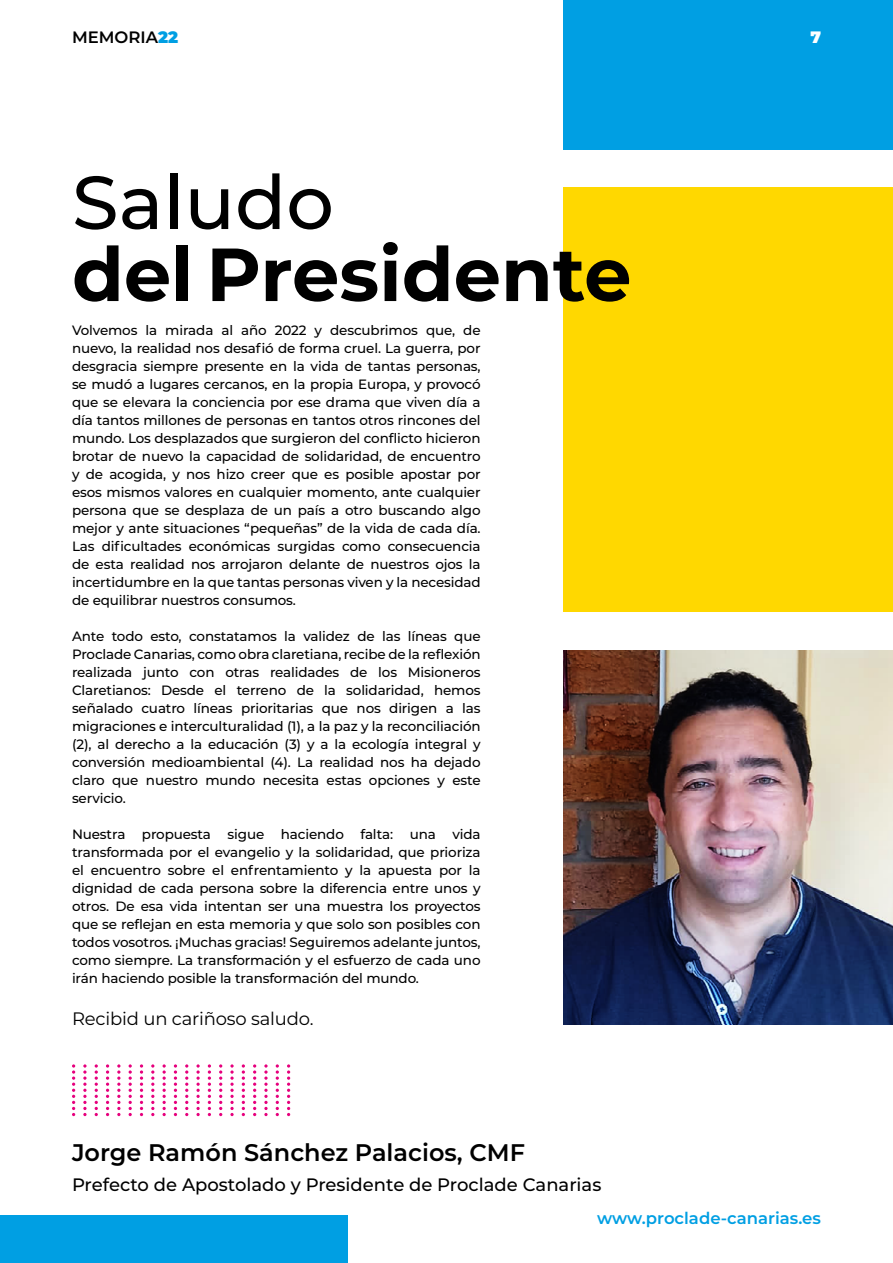
<style>
.page{position:relative;width:893px;height:1263px;background:#fff}
.page>*{position:absolute;margin:0;border:0;box-sizing:border-box;transform-origin:0 0}
.t1{font:700 75px "Montserrat";color:#000}
.t2{font:500 75px "Montserrat";color:#000}
.t3{font:600 24px "Montserrat";color:#000}
.t4{font:500 18px "Montserrat";color:#000}
.t5{font:18px "Montserrat";letter-spacing:-.01em;color:#000}
.t6{font:600 16.5px "Montserrat";color:#009fe3}
.t7{font:600 16.5px "Montserrat";color:#000}
.t8{font:900 16.5px "Montserrat";color:#fff}
.t9{font:500 13.5px/18px "Montserrat";letter-spacing:-.01em;color:#000;text-align:justify}
.s1{font-weight:900;color:#009fe3}
</style>
<div class="page">
<div style="left:563px;top:188px;width:330px;height:424px;background:#ffd800"></div>
<div style="left:563px;top:0;width:330px;height:149px;background:#009fe3"></div>
<div style="left:0;top:1216px;width:348px;height:47px;background:#009fe3"></div>
<svg style="left:72px;top:1064px;width:3px;height:52px"></svg>
<svg style="left:83px;top:1064px;width:4px;height:52px"></svg>
<svg style="left:95px;top:1064px;width:3px;height:52px"></svg>
<svg style="left:106px;top:1064px;width:3px;height:52px"></svg>
<svg style="left:117px;top:1064px;width:3px;height:52px"></svg>
<svg style="left:129px;top:1064px;width:3px;height:52px"></svg>
<svg style="left:140px;top:1064px;width:3px;height:52px"></svg>
<svg style="left:151px;top:1064px;width:3px;height:52px"></svg>
<svg style="left:163px;top:1064px;width:3px;height:52px"></svg>
<svg style="left:174px;top:1064px;width:3px;height:52px"></svg>
<svg style="left:185px;top:1064px;width:3px;height:52px"></svg>
<svg style="left:196px;top:1064px;width:4px;height:52px"></svg>
<svg style="left:208px;top:1064px;width:3px;height:52px"></svg>
<svg style="left:219px;top:1064px;width:3px;height:52px"></svg>
<svg style="left:230px;top:1064px;width:4px;height:52px"></svg>
<svg style="left:242px;top:1064px;width:3px;height:52px"></svg>
<svg style="left:253px;top:1064px;width:3px;height:52px"></svg>
<svg style="left:264px;top:1064px;width:4px;height:52px"></svg>
<svg style="left:276px;top:1064px;width:3px;height:52px"></svg>
<svg style="left:287px;top:1064px;width:3px;height:52px"></svg>
<img style="left:563px;top:651px;width:330px;height:373px">
<p class="t7" style="left:72px;top:25px;width:108px">MEMORIA<span class="s1">22</span></p>
<p class="t8" style="left:810px;top:25px;width:12px">7</p>
<h1 class="t2" style="left:72px;top:150px;width:263px">Saludo</h1>
<h1 class="t1" style="left:72px;top:220px;width:561px">del Presidente</h1>
<p class="t9" style="left:72px;top:320px;width:410px">Volvemos la mirada al año 2022 y descubrimos que, de nuevo, la realidad nos desafió de forma cruel. La guerra, por desgracia siempre presente en la vida de tantas personas, se mudó a lugares cercanos, en la propia Europa, y provocó que se elevara la conciencia por ese drama que viven día a día tantos millones de personas en tantos otros rincones del mundo. Los desplazados que surgieron del conflicto hicieron brotar de nuevo la capacidad de solidaridad, de encuentro y de acogida, y nos hizo creer que es posible apostar por esos mismos valores en cualquier momento, ante cualquier persona que se desplaza de un país a otro buscando algo mejor y ante situaciones “pequeñas” de la vida de cada día.<br>Las dificultades económicas surgidas como consecuencia de esta realidad nos arrojaron delante de nuestros ojos la incertidumbre en la que tantas personas viven y la necesidad de equilibrar nuestros consumos.</p>
<p class="t9" style="left:72px;top:626px;width:410px">Ante todo esto, constatamos la validez de las líneas que Proclade Canarias, como obra claretiana, recibe de la reflexión realizada junto con otras realidades de los Misioneros Claretianos: Desde el terreno de la solidaridad, hemos señalado cuatro líneas prioritarias que nos dirigen a las migraciones e interculturalidad (1), a la paz y la reconciliación (2), al derecho a la educación (3) y a la ecología integral y conversión medioambiental (4). La realidad nos ha dejado claro que nuestro mundo necesita estas opciones y este servicio.</p>
<p class="t9" style="left:72px;top:824px;width:410px">Nuestra propuesta sigue haciendo falta: una vida transformada por el evangelio y la solidaridad, que prioriza el encuentro sobre el enfrentamiento y la apuesta por la dignidad de cada persona sobre la diferencia entre unos y otros. De esa vida intentan ser una muestra los proyectos que se reflejan en esta memoria y que solo son posibles con todos vosotros. ¡Muchas gracias! Seguiremos adelante juntos, como siempre. La transformación y el esfuerzo de cada uno irán haciendo posible la transformación del mundo.</p>
<h3 class="t5" style="left:72px;top:1006px;width:243px">Recibid un cariñoso saludo.</h3>
<h2 class="t3" style="left:72px;top:1135px;width:455px">Jorge Ramón Sánchez Palacios, CMF</h2>
<h3 class="t4" style="left:72px;top:1172px;width:531px">Prefecto de Apostolado y Presidente de Proclade Canarias</h3>
<p class="t6" style="left:597px;top:1206px;width:225px">www.proclade-canarias.es</p>
</div>
